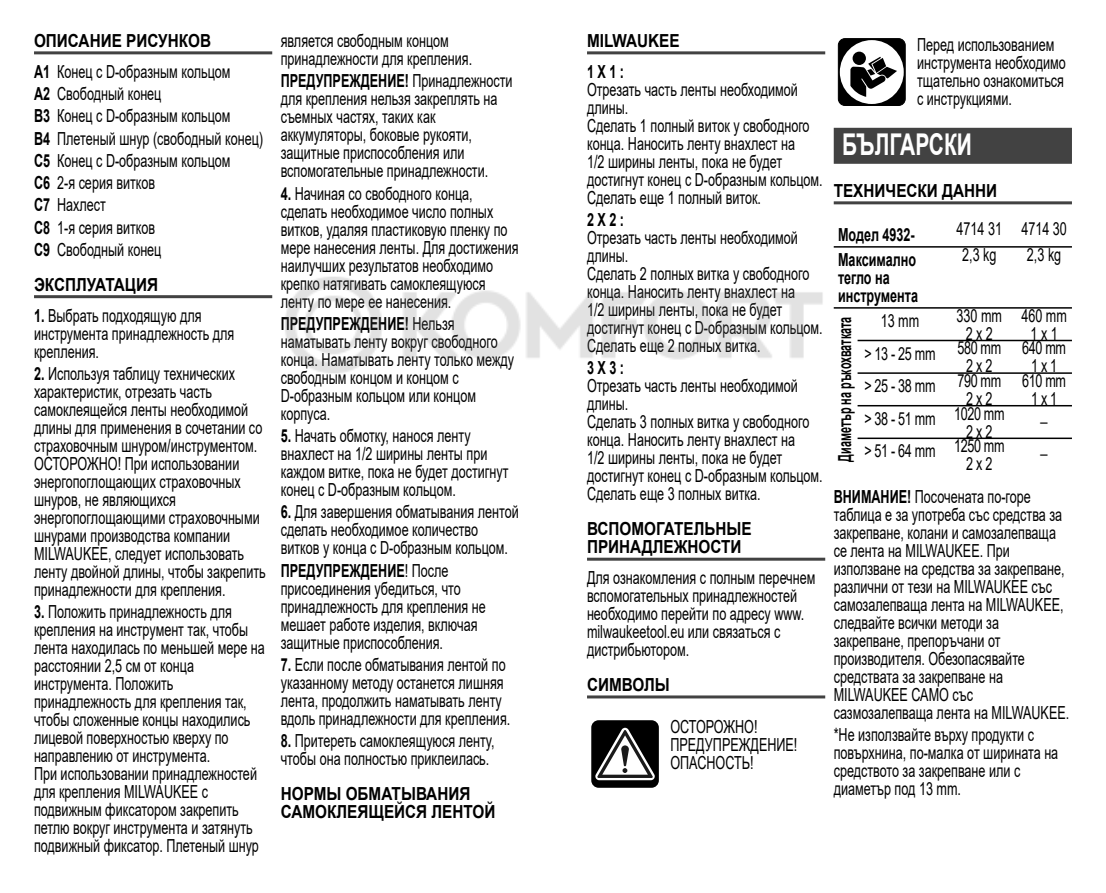
<style>
.page{position:relative;width:1106px;height:893px;background:#fff}
.page>*{position:absolute;margin:0;border:0;box-sizing:border-box;transform-origin:0 0}
.t1{font:700 30px "Arial";color:#fff;scale:.7 1}
.t2{font:18px/18px "Arial";color:#000;scale:.7 1}
.t3{font:700 18px/18px "Arial";color:#000;scale:.85 1}
.t4{font:18px/12.9px "Arial";letter-spacing:-.025em;color:#000;scale:.7 1}
.t5{font:700 18px/18px "Arial";color:#000;scale:.7 1}
.t6{font:700 18px "Arial";color:#000;scale:.6 1}
.s1{font-weight:700}
</style>
<div class="page">
<hr style="left:34px;top:51px;width:238px;height:3px;background:#424242">
<hr style="left:34px;top:295px;width:238px;height:3px;background:#424242">
<hr style="left:587px;top:51px;width:238px;height:3px;background:#424242">
<hr style="left:587px;top:558px;width:238px;height:3px;background:#424242">
<hr style="left:587px;top:695px;width:238px;height:3px;background:#424242">
<div style="left:592px;top:721px;width:66px;height:66px;background:#000;border-radius:7px"></div>
<div style="left:591px;top:720px;width:68px;height:68px;border:2px solid #000;border-radius:7px"></div>
<svg style="left:595px;top:728px;width:59px;height:52px"></svg>
<div style="left:833px;top:128px;width:238px;height:36px;background:#424242"></div>
<hr style="left:833px;top:201px;width:238px;height:3px;background:#424242">
<div style="left:838px;top:39px;width:67px;height:66px;background:#000;border-radius:7px"></div>
<div style="left:838px;top:38px;width:67px;height:68px;border:1px solid #000;border-radius:7px"></div>
<div style="left:839px;top:40px;width:64px;height:64px;background:#fff;border-radius:50%"></div>
<div style="left:852px;top:52px;width:14px;height:13px;background:#000;border-radius:50%"></div>
<svg style="left:850px;top:57px;width:47px;height:40px"></svg>
<hr style="left:833px;top:246px;width:238px;height:2px;background:#000">
<hr style="left:833px;top:307px;width:238px;height:2px;background:#000">
<hr style="left:857px;top:340px;width:214px;height:1px;background:#000">
<hr style="left:857px;top:372px;width:214px;height:2px;background:#000">
<hr style="left:857px;top:405px;width:214px;height:1px;background:#000">
<hr style="left:857px;top:438px;width:214px;height:1px;background:#000">
<img style="left:285px;top:277px;width:538px;height:96px">
<p class="t2" style="left:34px;top:25px;width:282px;line-height:30.9px"><span class="s1">ОПИСАНИЕ РИСУНКОВ<br>A1</span> Конец с D-образным кольцом</p>
<p class="t2" style="left:34px;top:83px;width:329px;line-height:22.2px"><span class="s1">A2</span> Свободный конец<br><span class="s1">B3</span> Конец с D-образным кольцом<br><span class="s1">B4</span> Плетеный шнур (свободный конец)<br><span class="s1">C5</span> Конец с D-образным кольцом<br><span class="s1">C6</span> 2-я серия витков<br><span class="s1">C7</span> Нахлест<br><span class="s1">C8</span> 1-я серия витков<br><span class="s1">C9</span> Свободный конец</p>
<p class="t3" style="left:34px;top:276px;width:147px">ЭКСПЛУАТАЦИЯ</p>
<p class="t2" style="left:34px;top:306px;width:288px"><span class="s1">1.</span> Выбрать подходящую для инструмента принадлежность для крепления.</p>
<p class="t2" style="left:34px;top:365px;width:333px"><span class="s1">2.</span> Используя таблицу технических характеристик, отрезать часть самоклеящейся ленты необходимой длины для применения в сочетании со страховочным шнуром/инструментом.<br>ОСТОРОЖНО! При использовании энергопоглощающих страховочных шнуров, не являющихся энергопоглощающими страховочными шнурами производства компании MILWAUKEE, следует использовать ленту двойной длины, чтобы закрепить принадлежности для крепления.</p>
<p class="t2" style="left:34px;top:603px;width:331px"><span class="s1">3.</span> Положить принадлежность для крепления на инструмент так, чтобы лента находилась по меньшей мере на расстоянии 2,5 см от конца инструмента. Положить принадлежность для крепления так, чтобы сложенные концы находились лицевой поверхностью кверху по направлению от инструмента.<br>При использовании принадлежностей для крепления MILWAUKEE с подвижным фиксатором закрепить петлю вокруг инструмента и затянуть подвижный фиксатор. Плетеный шнур</p>
<p class="t2" style="left:281px;top:32px;width:275px">является свободным концом принадлежности для крепления.</p>
<p class="t2" style="left:281px;top:72px;width:333px"><span class="s1">ПРЕДУПРЕЖДЕНИЕ!</span> Принадлежности для крепления нельзя закреплять на съемных частях, таких как аккумуляторы, боковые рукояти, защитные приспособления или вспомогательные принадлежности.</p>
<p class="t2" style="left:281px;top:184px;width:341px"><span class="s1">4.</span> Начиная со свободного конца, сделать необходимое число полных витков, удаляя пластиковую пленку по мере нанесения ленты. Для достижения наилучших результатов необходимо крепко натягивать самоклеящуюся ленту по мере ее нанесения.</p>
<p class="t2" style="left:281px;top:315px;width:335px"><span class="s1">ПРЕДУПРЕЖДЕНИЕ!</span> Нельзя наматывать ленту вокруг свободного конца. Наматывать ленту только между свободным концом и концом с<br>D-образным кольцом или концом корпуса.</p>
<p class="t2" style="left:281px;top:427px;width:327px"><span class="s1">5.</span> Начать обмотку, нанося ленту внахлест на 1/2 ширины ленты при каждом витке, пока не будет достигнут конец с D-образным кольцом.</p>
<p class="t2" style="left:281px;top:503px;width:342px"><span class="s1">6.</span> Для завершения обматывания лентой сделать необходимое количество витков у конца с D-образным кольцом.</p>
<p class="t2" style="left:281px;top:561px;width:294px"><span class="s1">ПРЕДУПРЕЖДЕНИЕ</span>! После присоединения убедиться, что принадлежность для крепления не мешает работе изделия, включая защитные приспособления.</p>
<p class="t2" style="left:281px;top:656px;width:329px"><span class="s1">7.</span> Если после обматывания лентой по указанному методу останется лишняя лента, продолжить наматывать ленту вдоль принадлежности для крепления.</p>
<p class="t2" style="left:281px;top:732px;width:307px"><span class="s1">8.</span> Притереть самоклеящуюся ленту, чтобы она полностью приклеилась.</p>
<p class="t3" style="left:281px;top:785px;width:254px">НОРМЫ ОБМАТЫВАНИЯ<br>САМОКЛЕЯЩЕЙСЯ ЛЕНТОЙ</p>
<p class="t3" style="left:587px;top:25px;width:111px;line-height:30.9px">MILWAUKEE<br>1 X 1 :</p>
<p class="t2" style="left:587px;top:81px;width:338px">Отрезать часть ленты необходимой длины.<br>Сделать 1 полный виток у свободного конца. Наносить ленту внахлест на<br>1/2 ширины ленты, пока не будет достигнут конец с D-образным кольцом.<br>Сделать еще 1 полный виток.</p>
<p class="t5" style="left:587px;top:211px;width:55px">2 X 2 :</p>
<p class="t2" style="left:587px;top:229px;width:338px">Отрезать часть ленты необходимой длины.<br>Сделать 2 полных витка у свободного конца. Наносить ленту внахлест на<br>1/2 ширины ленты, пока не будет достигнут конец с D-образным кольцом.<br>Сделать еще 2 полных витка.</p>
<p class="t5" style="left:587px;top:359px;width:55px">3 X 3 :</p>
<p class="t2" style="left:587px;top:377px;width:338px">Отрезать часть ленты необходимой длины.<br>Сделать 3 полных витка у свободного конца. Наносить ленту внахлест на<br>1/2 ширины ленты, пока не будет достигнут конец с D-образным кольцом.<br>Сделать еще 3 полных витка.</p>
<p class="t3" style="left:587px;top:520px;width:195px">ВСПОМОГАТЕЛЬНЫЕ<br>ПРИНАДЛЕЖНОСТИ</p>
<p class="t2" style="left:587px;top:569px;width:328px">Для ознакомления с полным перечнем вспомогательных принадлежностей необходимо перейти по адресу www. milwaukeetool.eu или связаться с дистрибьютором.</p>
<p class="t3" style="left:587px;top:676px;width:99px">СИМВОЛЫ</p>
<p class="t2" style="left:670px;top:718px;width:183px">ОСТОРОЖНО!<br>ПРЕДУПРЕЖДЕНИЕ!<br>ОПАСНОСТЬ!</p>
<p class="t2" style="left:917px;top:36px;width:214px">Перед использованием инструмента необходимо тщательно ознакомиться с инструкциями.</p>
<h1 class="t1" style="left:842px;top:128px;width:187px">БЪЛГАРСКИ</h1>
<p class="t3" style="left:833px;top:182px;width:194px">ТЕХНИЧЕСКИ ДАННИ</p>
<p class="t5" style="left:838px;top:226px;width:111px">Модел 4932-</p>
<p class="t2" style="left:956px;top:220px;width:159px">4714 31 4714 30</p>
<p class="t5" style="left:838px;top:251px;width:116px">Максимално тегло на инструмента</p>
<p class="t2" style="left:962px;top:245px;width:51px">2,3 kg</p>
<p class="t2" style="left:1027px;top:245px;width:51px">2,3 kg</p>
<p class="t6" style="left:834px;top:462px;width:243px;rotate:-90deg">Диаметър на ръкохватката</p>
<p class="t2" style="left:880px;top:312px;width:57px">13 mm</p>
<p class="t2" style="left:956px;top:306px;width:67px;text-align:center">330 mm<br>2 x 2</p>
<p class="t2" style="left:1021px;top:306px;width:67px;text-align:center">460 mm<br>1 x 1</p>
<p class="t4" style="left:966px;top:347px;width:51px;text-indent:-102px">&gt; 13 - 25 mm 580 mm<br>2 x 2</p>
<p class="t2" style="left:1022px;top:339px;width:64px;text-align:center">640 mm<br>1 x 1</p>
<p class="t4" style="left:966px;top:379px;width:51px;text-indent:-102px">&gt; 25 - 38 mm 790 mm<br>2 x 2</p>
<p class="t2" style="left:1022px;top:372px;width:64px;text-align:center">610 mm<br>1 x 1</p>
<p class="t4" style="left:966px;top:412px;width:56px;text-indent:-102px">&gt; 38 - 51 mm 1020 mm<br>2 x 2</p>
<p class="t2" style="left:1040px;top:404px;width:12px">_</p>
<p class="t4" style="left:966px;top:445px;width:56px;text-indent:-102px">&gt; 51 - 64 mm 1250 mm<br>2 x 2</p>
<p class="t2" style="left:1040px;top:437px;width:12px">_</p>
<p class="t2" style="left:833px;top:487px;width:338px"><span class="s1">ВНИМАНИЕ!</span> Посочената по-горе таблица е за употреба със средства за закрепване, колани и самозалепваща се лента на MILWAUKEE. При използване на средства за закрепване, различни от тези на MILWAUKEE със самозалепваща лента на MILWAUKEE, следвайте всички методи за закрепване, препоръчани от производителя. Обезопасявайте средствата за закрепване на<br>MILWAUKEE САМО със сазмозалепваща лента на MILWAUKEE.</p>
<p class="t2" style="left:833px;top:726px;width:322px">*Не използвайте върху продукти с повърхнина, по-малка от ширината на средството за закрепване или с диаметър под 13 mm.</p>
</div>
